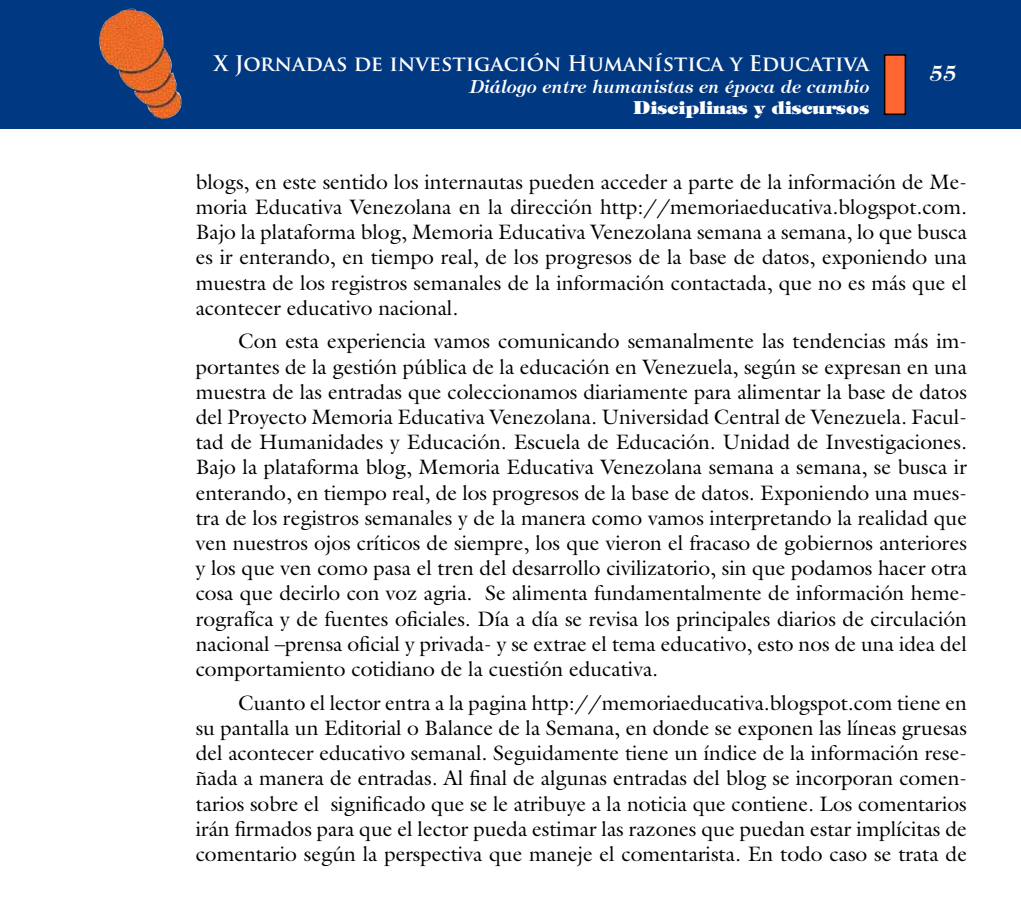
<style>
.page{position:relative;width:1021px;height:918px;background:#fff}
.page>*{position:absolute;margin:0;border:0;box-sizing:border-box;transform-origin:0 0}
.t1{font:21px/25.2px "Galliard";color:#000;text-align:justify}
.t2{font:700 21px "Trajan Pro";color:#fff}
.t3{font:italic 600 21px "Tiffany";color:#fff}
.t4{font:italic 600 18px/21.6px "Tiffany";color:#fff;text-align:right}
.s1{font-weight:800;font-style:normal}
</style>
<div class="page">
<div style="left:0;top:0;width:1020px;height:129px;background:#003882"></div>
<img style="left:99px;top:9px;width:83px;height:110px">
<div style="left:884px;top:55px;width:21px;height:59px;background:#ff6531"></div>
<div style="left:883px;top:54px;width:23px;height:61px;border:2px solid #000"></div>
<p class="t2" style="left:214px;top:50px;width:657px">X Jornadas de investigación Humanística y Educativa</p>
<p class="t4" style="left:469px;top:76px;width:402px">Diálogo entre humanistas en época de cambio<br><span class="s1">Disciplinas y discursos</span></p>
<p class="t3" style="left:929px;top:61px;width:28px">55</p>
<p class="t1" style="left:196px;top:169px;width:772px">blogs, en este sentido los internautas pueden acceder a parte de la información de Me&shy;moria Educativa Venezolana en la dirección http://memoriaeducativa.blogspot.com.<br>Bajo la plataforma blog, Memoria Educativa Venezolana semana a semana, lo que busca es ir enterando, en tiempo real, de los progresos de la base de datos, exponiendo una muestra de los registros semanales de la información contactada, que no es más que el acontecer educativo nacional.</p>
<p class="t1" style="left:196px;top:328px;width:772px;text-indent:43px">Con esta experiencia vamos comunicando semanalmente las tendencias más im&shy;portantes de la gestión pública de la educación en Venezuela, según se expresan en una muestra de las entradas que coleccionamos diariamente para alimentar la base de datos del Proyecto Memoria Educativa Venezolana. Universidad Central de Venezuela. Facul&shy;tad de Humanidades y Educación. Escuela de Educación. Unidad de Investigaciones.<br>Bajo la plataforma blog, Memoria Educativa Venezolana semana a semana, se busca ir enterando, en tiempo real, de los progresos de la base de datos. Exponiendo una mues&shy;tra de los registros semanales y de la manera como vamos interpretando la realidad que ven nuestros ojos críticos de siempre, los que vieron el fracaso de gobiernos anteriores y los que ven como pasa el tren del desarrollo civilizatorio, sin que podamos hacer otra cosa que decirlo con voz agria. Se alimenta fundamentalmente de información heme&shy;rografíca y de fuentes oficiales. Día a día se revisa los principales diarios de circulación nacional –prensa oficial y privada- y se extrae el tema educativo, esto nos de una idea del comportamiento cotidiano de la cuestión educativa.</p>
<p class="t1" style="left:196px;top:690px;width:772px;text-indent:43px">Cuanto el lector entra a la pagina http://memoriaeducativa.blogspot.com tiene en su pantalla un Editorial o Balance de la Semana, en donde se exponen las líneas gruesas del acontecer educativo semanal. Seguidamente tiene un índice de la información rese&shy;ñada a manera de entradas. Al final de algunas entradas del blog se incorporan comen&shy;tarios sobre el significado que se le atribuye a la noticia que contiene. Los comentarios irán firmados para que el lector pueda estimar las razones que puedan estar implícitas de comentario según la perspectiva que maneje el comentarista. En todo caso se trata de</p>
</div>
